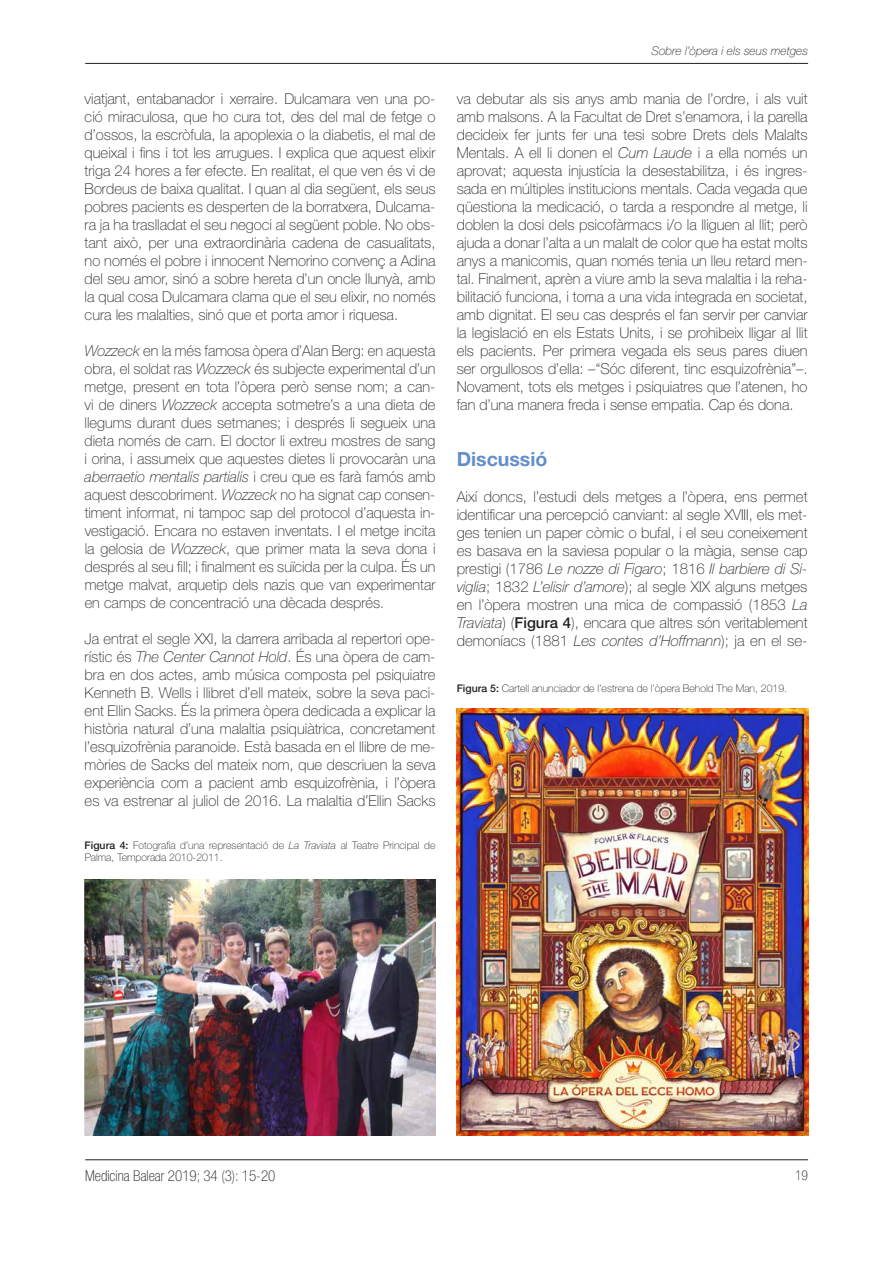
<style>
.page{position:relative;width:893px;height:1263px;background:#fff}
.page>*{position:absolute;margin:0;border:0;box-sizing:border-box;transform-origin:0 0}
.t1{font:700 19.5px "Helvetica Neue LT Std";color:#638ec9}
.t2{font:100 15px/18px "Helvetica Neue LT Std";color:#231f20;text-align:justify}
.t3{font:100 condensed 15px "Helvetica Neue LT Std";color:#231f20}
.t4{font:100 condensed 13.5px "Helvetica Neue LT Std";color:#231f20}
.t5{font:italic 100 12px "Helvetica Neue LT Std";color:#231f20}
.t6{font:100 10.5px/12px "Helvetica Neue LT Std";color:#231f20}
.s1{font-style:italic}
.s2{font-weight:500}
</style>
<div class="page">
<hr style="left:85px;top:1159px;width:723px;height:1px;background:#231f20">
<hr style="left:85px;top:63px;width:723px;height:1px;background:#231f20">
<img style="left:85px;top:879px;width:350px;height:256px">
<img style="left:457px;top:708px;width:352px;height:427px">
<p class="t2" style="left:85px;top:90px;width:352px">viatjant, entabanador i xerraire. Dulcamara ven una po&shy;ció miraculosa, que ho cura tot, des del mal de fetge o d’ossos, la escròfula, la apoplexia o la diabetis, el mal de queixal i fins i tot les arrugues. I explica que aquest elixir triga 24 hores a fer efecte. En realitat, el que ven és vi de Bordeus de baixa qualitat. I quan al dia següent, els seus pobres pacients es desperten de la borratxera, Dulcama&shy;ra ja ha traslladat el seu negoci al següent poble. No obs&shy;tant això, per una extraordinària cadena de casualitats, no només el pobre i innocent Nemorino convenç a Adina del seu amor, sinó a sobre hereta d’un oncle llunyà, amb la qual cosa Dulcamara clama que el seu elixir, no només cura les malalties, sinó que et porta amor i riquesa.</p>
<p class="t2" style="left:85px;top:342px;width:352px"><span class="s1">Wozzeck</span> en la més famosa òpera d’Alan Berg: en aquesta obra, el soldat ras <span class="s1">Wozzeck</span> és subjecte experimental d’un metge, present en tota l’òpera però sense nom; a can&shy;vi de diners <span class="s1">Wozzeck</span> accepta sotmetre’s a una dieta de llegums durant dues setmanes; i després li segueix una dieta només de carn. El doctor li extreu mostres de sang i orina, i assumeix que aquestes dietes li provocaràn una <span class="s1">aberraetio mentalis partialis</span> i creu que es farà famós amb aquest descobriment. <span class="s1">Wozzeck</span> no ha signat cap consen&shy;timent informat, ni tampoc sap del protocol d’aquesta in&shy;vestigació. Encara no estaven inventats. I el metge incita la gelosia de <span class="s1">Wozzeck</span>, que primer mata la seva dona i després al seu fill; i finalment es suïcida per la culpa. És un metge malvat, arquetip dels nazis que van experimentar en camps de concentració una dècada després.</p>
<p class="t2" style="left:85px;top:630px;width:352px">Ja entrat el segle XXI, la darrera arribada al repertori ope&shy;rístic és <span class="s1">The Center Cannot Hold</span>. És una òpera de cam&shy;bra en dos actes, amb música composta pel psiquiatre Kenneth B. Wells i llibret d’ell mateix, sobre la seva paci&shy;ent Ellin Sacks. És la primera òpera dedicada a explicar la història natural d’una malaltia psiquiàtrica, concretament l’esquizofrènia paranoide. Està basada en el llibre de me&shy;mòries de Sacks del mateix nom, que descriuen la seva experiència com a pacient amb esquizofrènia, i l’òpera es va estrenar al juliol de 2016. La malaltia d’Ellin Sacks</p>
<p class="t6" style="left:85px;top:839px;width:352px"><span class="s2">Figura 4:</span> Fotografia d’una representació de <span class="s1">La Traviata</span> al Teatre Principal de<br>Palma, Temporada 2010-2011.</p>
<p class="t5" style="left:652px;top:44px;width:158px">Sobre l’òpera i els seus metges</p>
<p class="t2" style="left:457px;top:90px;width:352px">va debutar als sis anys amb mania de l’ordre, i als vuit amb malsons. A la Facultat de Dret s’enamora, i la parella decideix fer junts fer una tesi sobre Drets dels Malalts Mentals. A ell li donen el <span class="s1">Cum Laude</span> i a ella només un aprovat; aquesta injustícia la desestabilitza, i és ingres&shy;sada en múltiples institucions mentals. Cada vegada que qüestiona la medicació, o tarda a respondre al metge, li doblen la dosi dels psicofàrmacs i/o la lliguen al llit; però ajuda a donar l’alta a un malalt de color que ha estat molts anys a manicomis, quan només tenia un lleu retard men&shy;tal. Finalment, aprèn a viure amb la seva malaltia i la reha&shy;bilitació funciona, i torna a una vida integrada en societat, amb dignitat. El seu cas després el fan servir per canviar la legislació en els Estats Units, i se prohibeix lligar al llit els pacients. Per primera vegada els seus pares diuen ser orgullosos d’ella: –“Sóc diferent, tinc esquizofrènia”–.<br>Novament, tots els metges i psiquiatres que l’atenen, ho fan d’una manera freda i sense empatia. Cap és dona.</p>
<p class="t1" style="left:457px;top:447px;width:92px">Discussió</p>
<p class="t2" style="left:457px;top:487px;width:352px">Així doncs, l’estudi dels metges a l’òpera, ens permet identificar una percepció canviant: al segle XVIII, els met&shy;ges tenien un paper còmic o bufal, i el seu coneixement es basava en la saviesa popular o la màgia, sense cap prestigi (1786 <span class="s1">Le nozze di Figaro</span>; 1816 <span class="s1">Il barbiere di Si&shy;viglia</span>; 1832 <span class="s1">L’elisir d’amore</span>); al segle XIX alguns metges en l’òpera mostren una mica de compassió (1853 <span class="s1">La Traviata</span>) (<span class="s2">Figura 4</span>), encara que altres són veritablement demoníacs (1881 <span class="s1">Les contes d’Hoffmann</span>); ja en el se-</p>
<p class="t6" style="left:457px;top:682px;width:332px"><span class="s2">Figura 5:</span> Cartell anunciador de l’estrena de l’òpera Behold The Man, 2019.</p>
<p class="t3" style="left:85px;top:1167px;width:192px">Medicina Balear 2019; 34 (3): 15-20</p>
<p class="t4" style="left:795px;top:1168px;width:14px">19</p>
</div>
